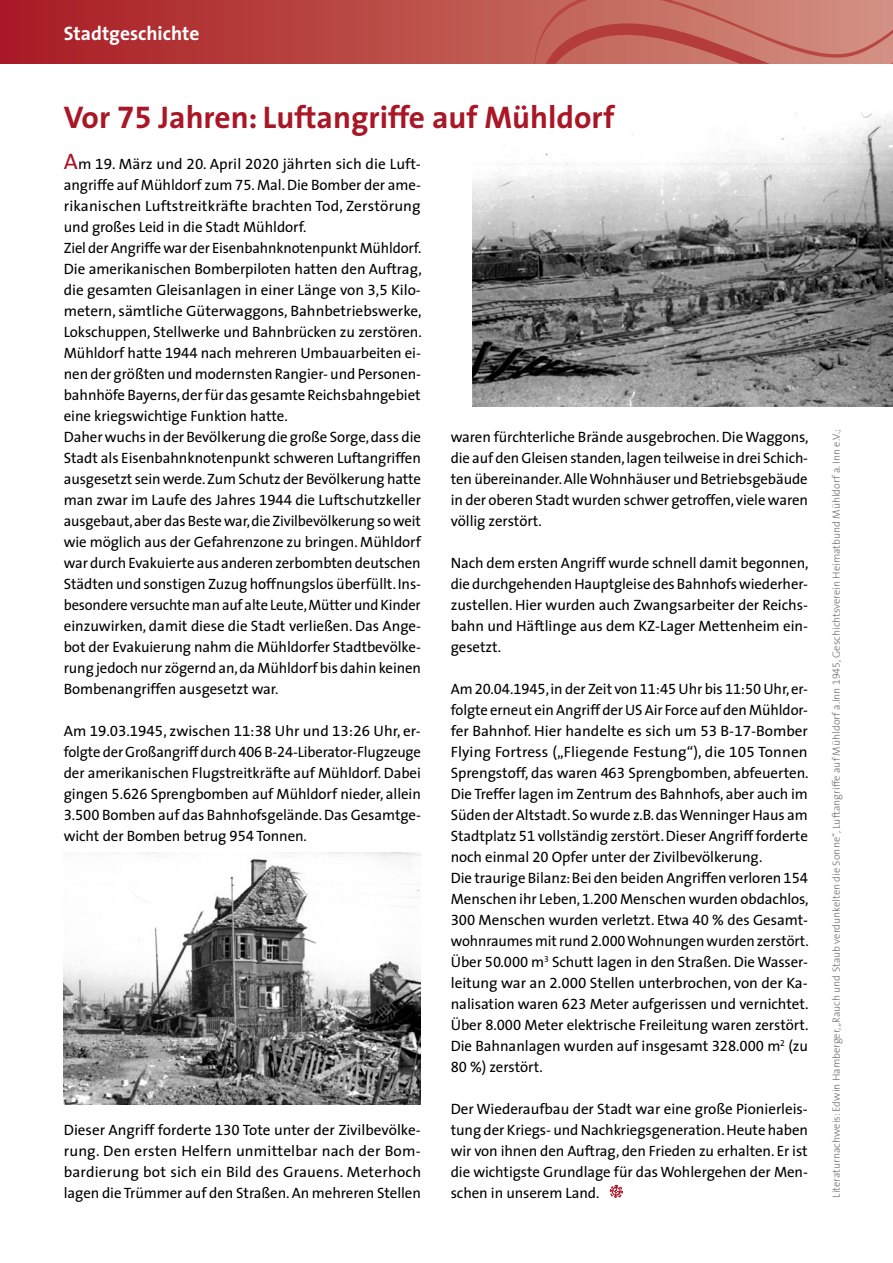
<style>
.page{position:relative;width:893px;height:1263px;background:#fff}
.page>*{position:absolute;margin:0;border:0;box-sizing:border-box;transform-origin:0 0}
.t1{font:700 31.5px "TS";color:#a91625}
.Kapitel{font:700 19.5px "TS";color:#fff}
.Fließtext{font:15px/21px "TS Sans Plain";letter-spacing:-.005em;color:#000;text-align:justify}
.Fliesstext_Schmal{font:300 10.5px "TS";color:#6e6e6e}
.s1{font-size:22.5px;color:#a91625}
</style>
<div class="page">
<svg style="left:0;top:0;width:534px;height:64px;background:#b53d3c"></svg>
<svg style="left:534px;top:0;width:359px;height:64px;background:#c77167"></svg>
<img style="left:472px;top:112px;width:421px;height:294px">
<img style="left:64px;top:852px;width:357px;height:252px">
<svg style="left:610px;top:1185px;width:13px;height:13px"></svg>
<p class="Kapitel" style="left:64px;top:17px;width:137px">Stadtgeschichte</p>
<h1 class="t1" style="left:64px;top:90px;width:552px">Vor 75 Jahren: Luftangriffe auf Mühldorf</h1>
<p class="Fließtext" style="left:64px;top:153px;width:359px"><span class="s1">A</span>m 19. März und 20. April 2020 jährten sich die Luft&shy;angriffe auf Mühldorf zum 75. Mal. Die Bomber der ame&shy;rikanischen Luftstreitkräfte brachten Tod, Zerstörung und großes Leid in die Stadt Mühldorf.</p>
<p class="Fließtext" style="left:64px;top:237px;width:360px">Ziel der Angriffe war der Eisenbahnknotenpunkt Mühldorf.<br>Die amerikanischen Bomberpiloten hatten den Auftrag, die gesamten Gleisanlagen in einer Länge von 3,5 Kilo&shy;metern, sämtliche Güterwaggons, Bahnbetriebswerke, Lokschuppen, Stellwerke und Bahnbrücken zu zerstören.<br>Mühldorf hatte 1944 nach mehreren Umbauarbeiten ei&shy;nen der größten und modernsten Rangier- und Personen&shy;bahnhöfe Bayerns, der für das gesamte Reichsbahngebiet eine kriegswichtige Funktion hatte.</p>
<p class="Fließtext" style="left:64px;top:426px;width:359px">Daher wuchs in der Bevölkerung die große Sorge, dass die Stadt als Eisenbahnknotenpunkt schweren Luftangriffen ausgesetzt sein werde. Zum Schutz der Bevölkerung hatte man zwar im Laufe des Jahres 1944 die Luftschutzkeller ausgebaut, aber das Beste war, die Zivilbevölkerung so weit wie möglich aus der Gefahrenzone zu bringen. Mühldorf war durch Evakuierte aus anderen zerbombten deutschen Städten und sonstigen Zuzug hoffnungslos überfüllt. Ins&shy;besondere versuchte man auf alte Leute, Mütter und Kinder einzuwirken, damit diese die Stadt verließen. Das Ange&shy;bot der Evakuierung nahm die Mühldorfer Stadtbevölke&shy;rung jedoch nur zögernd an, da Mühldorf bis dahin keinen Bombenangriffen ausgesetzt war.</p>
<p class="Fließtext" style="left:64px;top:720px;width:359px">Am 19.03.1945, zwischen 11:38 Uhr und 13:26 Uhr, er&shy;folgte der Großangriff durch 406 B-24-Liberator-Flugzeuge der amerikanischen Flugstreitkräfte auf Mühldorf. Dabei gingen 5.626 Sprengbomben auf Mühldorf nieder, allein 3.500 Bomben auf das Bahnhofsgelände. Das Gesamtge&shy;wicht der Bomben betrug 954 Tonnen.</p>
<p class="Fließtext" style="left:451px;top:426px;width:359px">waren fürchterliche Brände ausgebrochen. Die Waggons, die auf den Gleisen standen, lagen teilweise in drei Schich&shy;ten übereinander. Alle Wohnhäuser und Betriebsgebäude in der oberen Stadt wurden schwer getroffen, viele waren völlig zerstört.</p>
<p class="Fließtext" style="left:451px;top:552px;width:359px">Nach dem ersten Angriff wurde schnell damit begonnen, die durchgehenden Hauptgleise des Bahnhofs wiederher&shy;zustellen. Hier wurden auch Zwangsarbeiter der Reichs&shy;bahn und Häftlinge aus dem KZ-Lager Mettenheim ein&shy;gesetzt.</p>
<p class="Fließtext" style="left:451px;top:678px;width:359px">Am 20.04.1945, in der Zeit von 11:45 Uhr bis 11:50 Uhr, er&shy;folgte erneut ein Angriff der US Air Force auf den Mühldor&shy;fer Bahnhof. Hier handelte es sich um 53 B-17-Bomber Flying Fortress („Fliegende Festung“), die 105 Tonnen Sprengstoff, das waren 463 Sprengbomben, abfeuerten.<br>Die Treffer lagen im Zentrum des Bahnhofs, aber auch im Süden der Altstadt. So wurde z.B. das Wenninger Haus am Stadtplatz 51 vollständig zerstört. Dieser Angriff forderte noch einmal 20 Opfer unter der Zivilbevölkerung.</p>
<p class="Fließtext" style="left:451px;top:867px;width:359px">Die traurige Bilanz: Bei den beiden Angriffen verloren 154<br>Menschen ihr Leben, 1.200 Menschen wurden obdachlos, 300 Menschen wurden verletzt. Etwa 40 % des Gesamt&shy;wohnraumes mit rund 2.000 Wohnungen wurden zerstört.<br>Über 50.000 m<sup>3</sup> Schutt lagen in den Straßen. Die Wasser&shy;leitung war an 2.000 Stellen unterbrochen, von der Ka&shy;nalisation waren 623 Meter aufgerissen und vernichtet.<br>Über 8.000 Meter elektrische Freileitung waren zerstört.<br>Die Bahnanlagen wurden auf insgesamt 328.000 m<sup>2</sup> (zu 80 %) zerstört.</p>
<p class="Fließtext" style="left:451px;top:1098px;width:359px">Der Wiederaufbau der Stadt war eine große Pionierleis&shy;tung der Kriegs- und Nachkriegsgeneration. Heute haben wir von ihnen den Auftrag, den Frieden zu erhalten. Er ist die wichtigste Grundlage für das Wohlergehen der Men&shy;schen in unserem Land.</p>
<p class="Fließtext" style="left:64px;top:1119px;width:359px">Dieser Angriff forderte 130 Tote unter der Zivilbevölke&shy;rung. Den ersten Helfern unmittelbar nach der Bom&shy;bardierung bot sich ein Bild des Grauens. Meterhoch lagen die Trümmer auf den Straßen. An mehreren Stellen</p>
<p class="Fliesstext_Schmal" style="left:828px;top:1198px;width:770px;rotate:-90deg">Literaturnachweis: Edwin Hamberger, „Rauch und Staub verdunkelten die Sonne“, Luftangriffe auf Mühldorf a.Inn 1945, Geschichtsverein Heimatbund Mühldorf a. Inn e.V.;</p>
</div>
